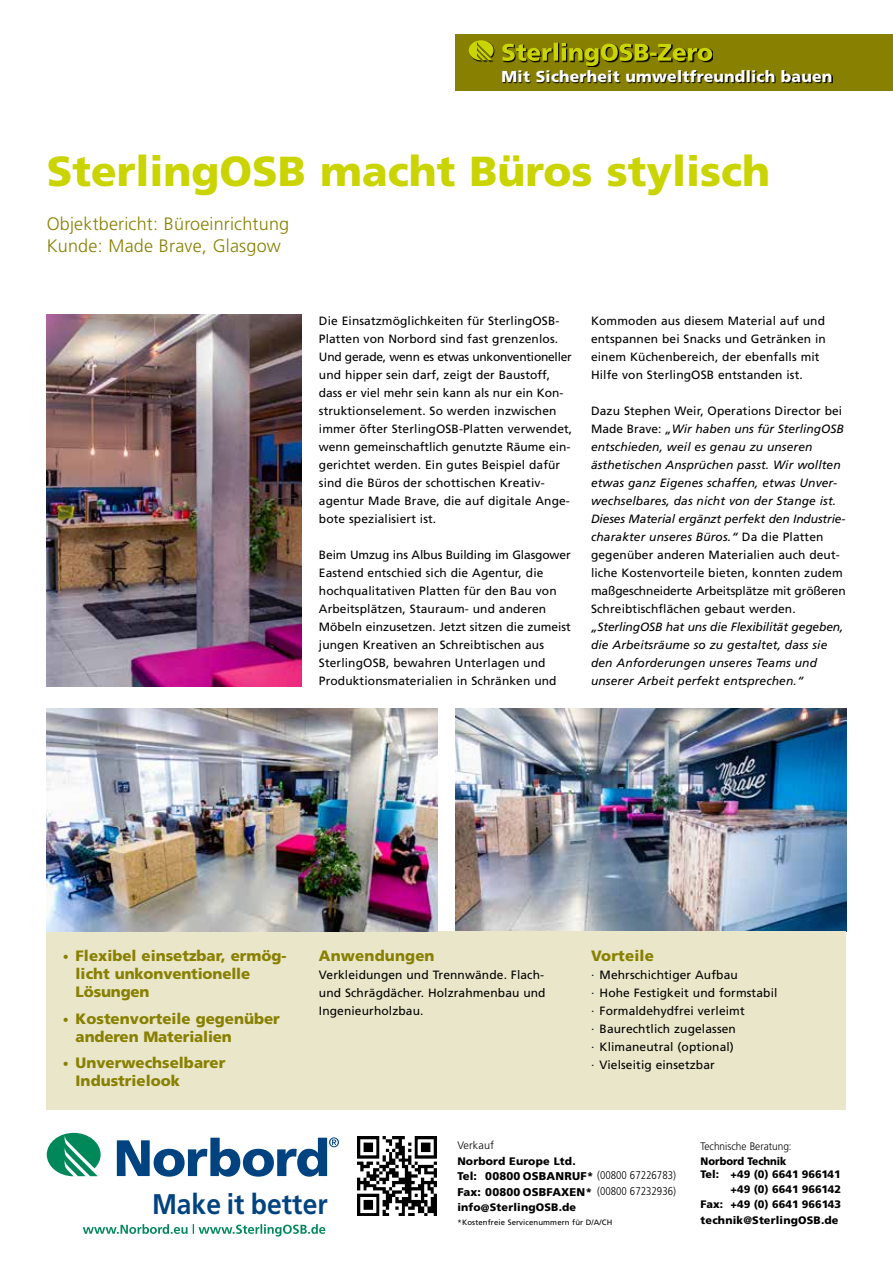
<style>
.page{position:relative;width:893px;height:1263px;background:#fff}
.page>*{position:absolute;margin:0;border:0;box-sizing:border-box;transform-origin:0 0}
.t1{font:900 42px "Frutiger";color:#cad400}
.t2{font:700 28.35px "Frutiger";letter-spacing:.005em;color:#004380;scale:.93 1}
.t3{font:300 18px/22.6px "Frutiger";letter-spacing:.01em;color:#888000}
.t4{font:900 15.75px "Frutiger";letter-spacing:.01em;color:#fff}
.t5{font:900 15px/18px "Frutiger";color:#888000}
.t6{font:12px/18px "Frutiger";letter-spacing:.01em;color:#000}
.t7{font:italic 12px/18px "Frutiger";letter-spacing:.01em;color:#000}
.t8{font:900 11.25px/15.5px "Frutiger";letter-spacing:.015em;color:#000}
.t9{font:900 10.8px/15.5px "Frutiger";color:#000;text-align:justify}
.t10{font:900 10.8px/13.4px "Frutiger";color:#000;scale:.93 1}
.t11{font:300 10.8px "Frutiger";color:#000;scale:.93 1}
.t12{font:300 10.8px "Frutiger";color:#000}
.t13{font:7.8px "Frutiger";letter-spacing:.015em;color:#000}
.s1{font-style:normal}
.s2{font-weight:400;font-size:12px}
.s3{font-weight:300;font-stretch:condensed}
</style>
<div class="page">
<img style="left:455px;top:708px;width:391px;height:223px">
<div style="left:47px;top:931px;width:799px;height:179px;background:#eae6ca"></div>
<div style="left:455px;top:34px;width:438px;height:56px;background:#888000"></div>
<svg style="left:475px;top:42px;width:238px;height:25px"></svg>
<svg style="left:469px;top:40px;width:25px;height:20px"></svg>
<svg style="left:502px;top:43px;width:210px;height:23px"></svg>
<svg style="left:503px;top:71px;width:329px;height:12px"></svg>
<svg style="left:83px;top:1224px;width:242px;height:12px"></svg>
<img style="left:357px;top:1137px;width:79px;height:79px">
<img style="left:47px;top:315px;width:255px;height:372px">
<img style="left:47px;top:708px;width:391px;height:223px">
<svg style="left:117px;top:1137px;width:222px;height:40px"></svg>
<svg style="left:47px;top:1133px;width:54px;height:43px"></svg>
<h3 class="t4" style="left:502px;top:67px;width:332px">Mit Sicherheit umweltfreundlich bauen</h3>
<h1 class="t1" style="left:47px;top:146px;width:725px">SterlingOSB macht Büros stylisch</h1>
<h3 class="t3" style="left:47px;top:212px;width:244px">Objektbericht: Büroeinrichtung<br>Kunde: Made Brave, Glasgow</h3>
<p class="t6" style="left:319px;top:312px;width:255px">Die Einsatzmöglichkeiten für SterlingOSB-Platten von Norbord sind fast grenzenlos.<br>Und gerade, wenn es etwas unkonventioneller und hipper sein darf, zeigt der Baustoff, dass er viel mehr sein kann als nur ein Kon&shy;struktionselement. So werden inzwischen immer öfter SterlingOSB-Platten verwendet, wenn gemeinschaftlich genutzte Räume ein&shy;gerichtet werden. Ein gutes Beispiel dafür sind die Büros der schottischen Kreativ&shy;agentur Made Brave, die auf digitale Ange&shy;bote spezialisiert ist.</p>
<p class="t6" style="left:319px;top:546px;width:253px">Beim Umzug ins Albus Building im Glasgower Eastend entschied sich die Agentur, die hochqualitativen Platten für den Bau von Arbeitsplätzen, Stauraum- und anderen Möbeln einzusetzen. Jetzt sitzen die zumeist jungen Kreativen an Schreibtischen aus SterlingOSB, bewahren Unterlagen und Produktionsmaterialien in Schränken und</p>
<p class="t6" style="left:591px;top:312px;width:236px">Kommoden aus diesem Material auf und entspannen bei Snacks und Getränken in einem Küchenbereich, der ebenfalls mit Hilfe von SterlingOSB entstanden ist.</p>
<p class="t7" style="left:591px;top:402px;width:256px"><span class="s1">Dazu Stephen Weir, Operations Director bei Made Brave:</span> „Wir haben uns für SterlingOSB entschieden, weil es genau zu unseren ästhetischen Ansprüchen passt. Wir wollten etwas ganz Eigenes schaffen, etwas Unver&shy;wechselbares, das nicht von der Stange ist.<br>Dieses Material ergänzt perfekt den Industrie&shy;charakter unseres Büros.“ <span class="s1">Da die Platten gegenüber anderen Materialien auch deut&shy;liche Kostenvorteile bieten, konnten zudem maßgeschneiderte Arbeitsplätze mit größeren Schreibtischflächen gebaut werden.</span></p>
<p class="t7" style="left:591px;top:618px;width:254px">„SterlingOSB hat uns die Flexibilität gegeben, die Arbeitsräume so zu gestaltet, dass sie den Anforderungen unseres Teams und unserer Arbeit perfekt entsprechen.“</p>
<p class="t5" style="left:76px;top:947px;width:212px;text-indent:-13px"><span class="s2">•</span> Flexibel einsetzbar, ermög&shy;licht unkonventionelle<br>Lösungen</p>
<p class="t5" style="left:76px;top:1009px;width:206px;text-indent:-13px"><span class="s2">•</span> Kostenvorteile gegenüber anderen Materialien</p>
<p class="t5" style="left:76px;top:1054px;width:151px;text-indent:-13px"><span class="s2">•</span> Unverwechselbarer<br>Industrielook</p>
<p class="t5" style="left:319px;top:947px;width:117px">Anwendungen</p>
<p class="t6" style="left:319px;top:966px;width:228px;text-align:justify">Verkleidungen und Trennwände. Flach&shy;und Schrägdächer. Holzrahmenbau und Ingenieurholzbau.</p>
<p class="t5" style="left:591px;top:947px;width:64px">Vorteile</p>
<p class="t6" style="left:591px;top:966px;width:188px">· Mehrschichtiger Aufbau<br>· Hohe Festigkeit und formstabil · Formaldehydfrei verleimt<br>· Baurechtlich zugelassen<br>· Klimaneutral (optional)<br>· Vielseitig einsetzbar</p>
<h2 class="t2" style="left:152px;top:1188px;width:190px">Make it better</h2>
<p class="t12" style="left:457px;top:1139px;width:38px">Verkauf</p>
<p class="t9" style="left:457px;top:1153px;width:120px">Norbord Europe Ltd.</p>
<p class="t8" style="left:457px;top:1168px;width:220px">Tel: 00800 OSBANRUF* <span class="s3">(00800 67226783)<br></span>Fax: 00800 OSBFAXEN* <span class="s3">(00800 67232936)</span></p>
<p class="t9" style="left:457px;top:1200px;width:120px">info@SterlingOSB.de</p>
<p class="t13" style="left:457px;top:1218px;width:156px">*Kostenfreie Servicenummern für D/A/CH</p>
<p class="t11" style="left:701px;top:1140px;width:100px">Technische Beratung:</p>
<p class="t10" style="left:701px;top:1154px;width:152px">Norbord Technik<br>Tel: +49 (0) 6641 966141</p>
<p class="t9" style="left:701px;top:1181px;width:142px;text-indent:30px">+49 (0) 6641 966142<br>Fax: +49 (0) 6641 966143 technik@SterlingOSB.de</p>
</div>
